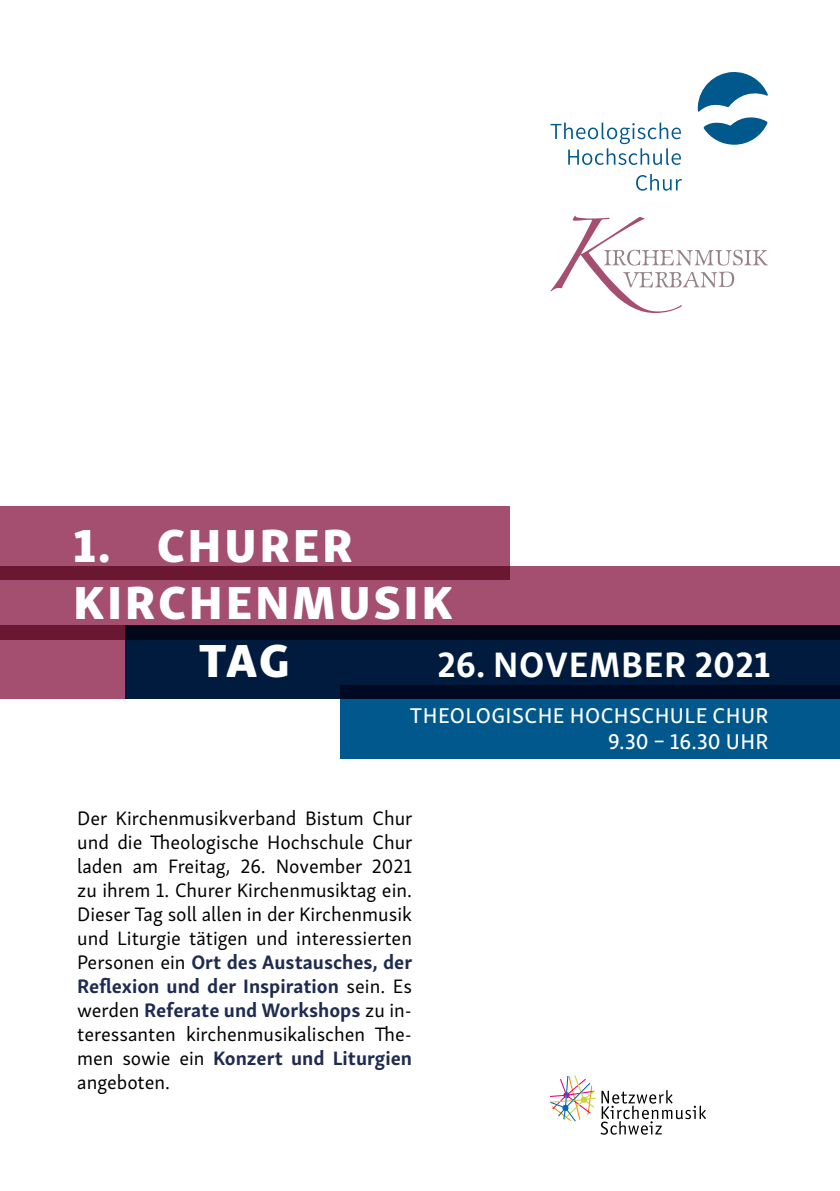
<style>
.page{position:relative;width:840px;height:1191px;background:#fff}
.page>*{position:absolute;margin:0;border:0;box-sizing:border-box;transform-origin:0 0}
.t1{font:47.8px "Skolar Sans Latn Eb";letter-spacing:.07em;color:#fff}
.t2{font:700 36.4px "Skolar Sans Latn";letter-spacing:.02em;color:#fff}
.t3{font:22px/26.4px "Skolar Sans Latn Me";letter-spacing:.02em;color:#fff;text-align:right}
.t4{font:20px/24px "Skolar Sans Latn";color:#000;text-align:justify}
.s1{font-weight:700;color:#202b51}
</style>
<div class="page">
<div style="left:0;top:506px;width:509px;height:74px;background:#a54f70"></div>
<div style="left:0;top:566px;width:839px;height:73px;background:#a54f70"></div>
<svg style="left:0;top:625px;width:125px;height:74px;fill:#a54f70"></svg>
<svg style="left:125px;top:625px;width:714px;height:74px;fill:#001b3d"></svg>
<svg style="left:340px;top:685px;width:499px;height:73px;fill:#00588c"></svg>
<svg style="left:550px;top:123px;width:130px;height:42px"></svg>
<svg style="left:636px;top:174px;width:45px;height:17px"></svg>
<svg style="left:697px;top:72px;width:70px;height:73px"></svg>
<svg style="left:550px;top:216px;width:217px;height:97px"></svg>
<svg style="left:550px;top:1075px;width:155px;height:59px"></svg>
<h1 class="t1" style="left:73px;top:505px;width:281px">1. CHURER</h1>
<h1 class="t1" style="left:73px;top:562px;width:380px">KIRCHENMUSIK</h1>
<h1 class="t1" style="left:199px;top:619px;width:92px">TAG</h1>
<h2 class="t2" style="left:437px;top:634px;width:335px">26. NOVEMBER 2021</h2>
<p class="t3" style="left:409px;top:700px;width:360px">THEOLOGISCHE HOCHSCHULE CHUR<br>9.30 – 16.30 UHR</p>
<p class="t4" style="left:77px;top:804px;width:336px">Der Kirchenmusikverband Bistum Chur und die Theologische Hochschule Chur laden am Freitag, 26. November 2021 zu ihrem 1. Churer Kirchenmusiktag ein.<br>Dieser Tag soll allen in der Kirchenmusik und Liturgie tätigen und interessierten Personen ein <span class="s1">Ort des Austausches, der Reflexion und der Inspiration</span> sein. Es werden <span class="s1">Referate und Workshops</span> zu in&shy;teressanten kirchenmusikalischen The&shy;men sowie ein <span class="s1">Konzert und Liturgien </span>angeboten.</p>
</div>
